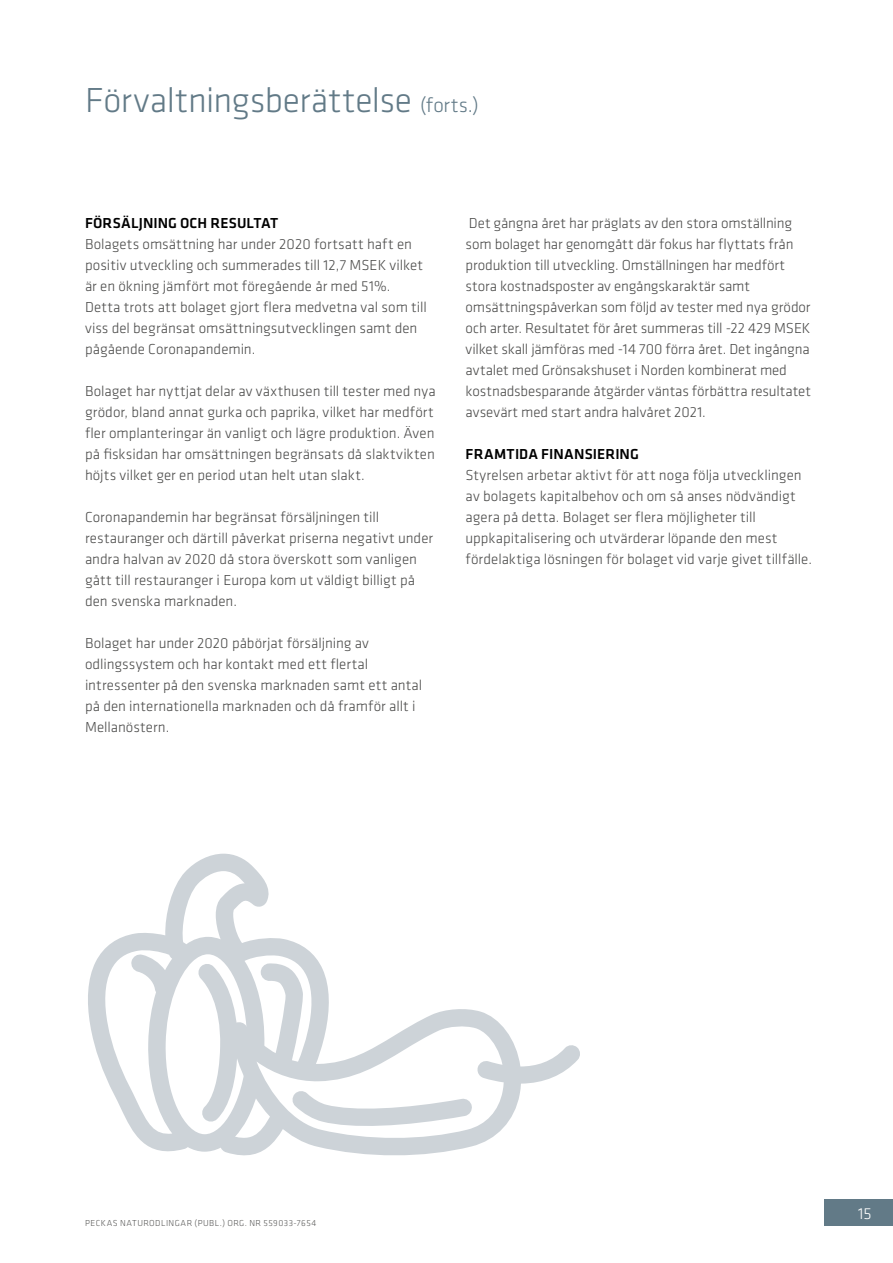
<style>
.page{position:relative;width:893px;height:1263px;background:#fff}
.page>*{position:absolute;margin:0;border:0;box-sizing:border-box;transform-origin:0 0}
.t1{font:300 36px "Klavika";letter-spacing:-.005em;color:#627a87}
.t2{font:300 16.5px "Klavika";color:#fff}
.t3{font:300 15px/21px "Klavika";color:#4a4a49}
.t4{font:500 15px "Klavika";letter-spacing:.01em;color:#000}
.t5{font:300 9px "Klavika";letter-spacing:.05em;color:#575756}
.s1{font-size:21px}
</style>
<div class="page">
<div style="left:825px;top:1199px;width:68px;height:27px;background:#627a87"></div>
<svg style="left:88px;top:854px;width:169px;height:300px"></svg>
<svg style="left:230px;top:1028px;width:350px;height:127px"></svg>
<svg style="left:97px;top:871px;width:407px;height:271px"></svg>
<h1 class="t1" style="left:85px;top:78px;width:395px">Förvaltningsberättelse <span class="s1">(forts.)</span></h1>
<p class="t4" style="left:85px;top:213px;width:195px">FÖRSÄLJNING OCH RESULTAT</p>
<p class="t3" style="left:85px;top:233px;width:343px">Bolagets omsättning har under 2020 fortsatt haft en positiv utveckling och summerades till 12,7 MSEK vilket är en ökning jämfört mot föregående år med 51%.<br>Detta trots att bolaget gjort flera medvetna val som till viss del begränsat omsättningsutvecklingen samt den pågående Coronapandemin.</p>
<p class="t3" style="left:85px;top:380px;width:352px">Bolaget har nyttjat delar av växthusen till tester med nya grödor, bland annat gurka och paprika, vilket har medfört fler omplanteringar än vanligt och lägre produktion. Även på fisksidan har omsättningen begränsats då slaktvikten höjts vilket ger en period utan helt utan slakt.</p>
<p class="t3" style="left:85px;top:506px;width:350px">Coronapandemin har begränsat försäljningen till restauranger och därtill påverkat priserna negativt under andra halvan av 2020 då stora överskott som vanligen gått till restauranger i Europa kom ut väldigt billigt på den svenska marknaden.</p>
<p class="t3" style="left:85px;top:632px;width:339px">Bolaget har under 2020 påbörjat försäljning av odlingssystem och har kontakt med ett flertal intressenter på den svenska marknaden samt ett antal på den internationella marknaden och då framför allt i Mellanöstern.</p>
<p class="t3" style="left:466px;top:212px;width:347px">Det gångna året har präglats av den stora omställning som bolaget har genomgått där fokus har flyttats från produktion till utveckling. Omställningen har medfört stora kostnadsposter av engångskaraktär samt omsättningspåverkan som följd av tester med nya grödor och arter. Resultatet för året summeras till -22 429 MSEK vilket skall jämföras med -14 700 förra året. Det ingångna avtalet med Grönsakshuset i Norden kombinerat med kostnadsbesparande åtgärder väntas förbättra resultatet avsevärt med start andra halvåret 2021.</p>
<p class="t4" style="left:466px;top:444px;width:175px">FRAMTIDA FINANSIERING</p>
<p class="t3" style="left:466px;top:464px;width:348px">Styrelsen arbetar aktivt för att noga följa utvecklingen av bolagets kapitalbehov och om så anses nödvändigt agera på detta. Bolaget ser flera möjligheter till uppkapitalisering och utvärderar löpande den mest fördelaktiga lösningen för bolaget vid varje givet tillfälle.</p>
<p class="t5" style="left:85px;top:1218px;width:233px">PECKAS NATURODLINGAR (PUBL.) ORG. NR 559033-7654</p>
<p class="t2" style="left:858px;top:1203px;width:15px">15</p>
</div>
